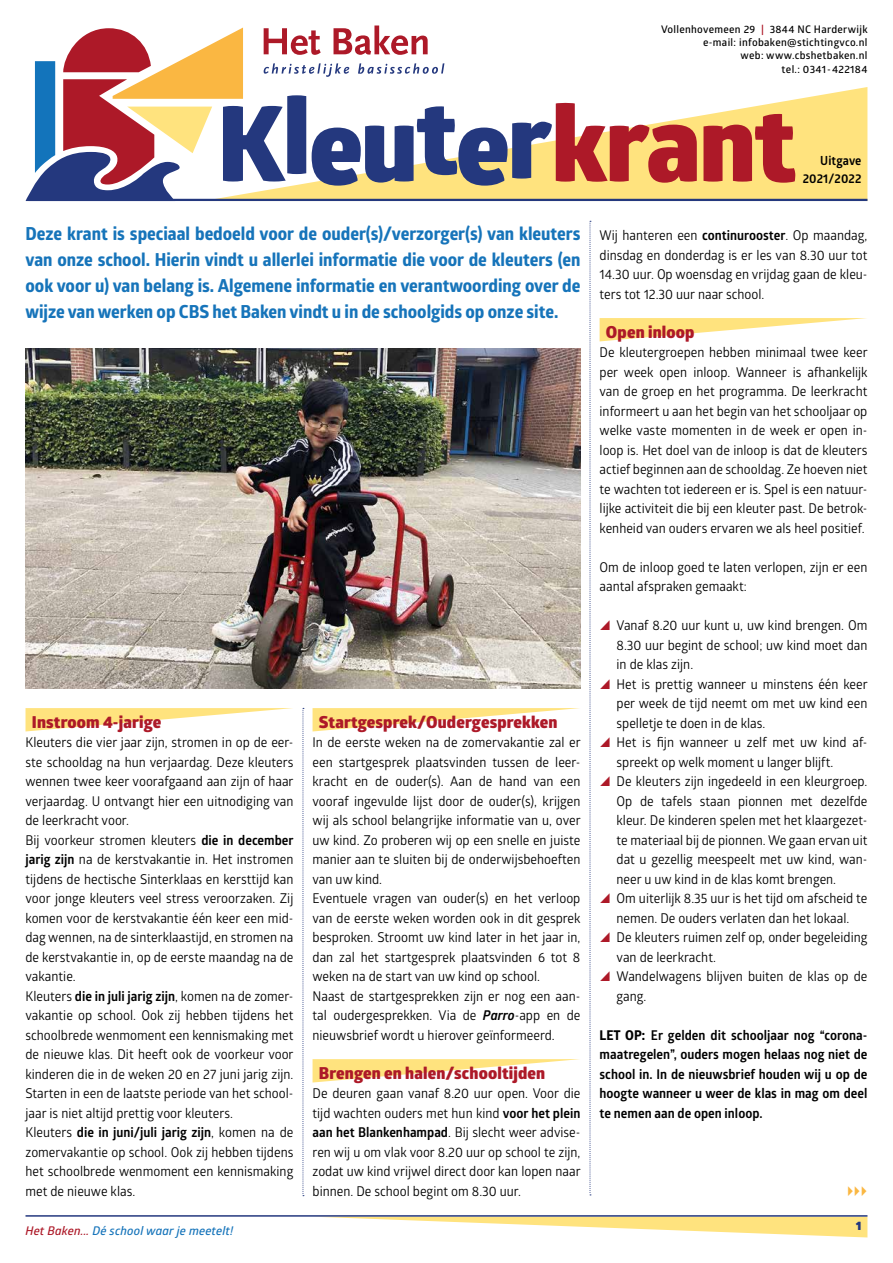
<style>
.page{position:relative;width:893px;height:1263px;background:#fff}
.page>*{position:absolute;margin:0;border:0;box-sizing:border-box;transform-origin:0 0}
.t1{font:800 105px "Glober";letter-spacing:-.02em;color:#24387e}
.t2{font:700 18px/26px "Globerx";color:#1674ba;text-align:justify;scale:.95 1}
.t3{font:800 16.5px "Glober";letter-spacing:.01em;color:#ad1928}
.t4{font:13.5px/19.5px "Glober";color:#000;scale:.95 1}
.t5{font:700 13.5px/19.5px "Glober";color:#000;text-align:justify;scale:.95 1}
.t6{font:700 12.6px/17.7px "Glober";letter-spacing:.01em;color:#000;text-align:right;scale:.95 1}
.t7{font:italic 600 12px "Glober";letter-spacing:.01em;color:#1674ba}
.t8{font:900 12px "Glober";color:#24387e}
.t9{font:600 10.5px/13px "Glober";letter-spacing:.03em;color:#000;text-align:right}
.s1{color:#ad1928}
.s2{font-weight:700}
.s3{font-weight:700;font-style:italic}
.s4{font-family:"Globerx"}
</style>
<div class="page">
<svg style="left:243px;top:87px;width:624px;height:112px;fill:#ffe37e"></svg>
<img style="left:26px;top:349px;width:554px;height:340px">
<hr style="left:28px;top:199px;width:839px;height:2px;background:#24387e">
<svg style="left:26px;top:28px;width:217px;height:173px"></svg>
<svg style="left:264px;top:63px;width:85px;height:14px"></svg>
<svg style="left:358px;top:63px;width:86px;height:11px"></svg>
<svg style="left:264px;top:28px;width:57px;height:27px"></svg>
<svg style="left:333px;top:26px;width:95px;height:29px"></svg>
<svg style="left:323px;top:1217px;width:544px;height:20px"></svg>
<hr style="left:26px;top:1215px;width:841px;height:2px;background:#24387e">
<svg style="left:303px;top:708px;width:1px;height:488px"></svg>
<svg style="left:590px;top:221px;width:1px;height:974px"></svg>
<svg style="left:26px;top:708px;width:267px;height:23px"></svg>
<svg style="left:600px;top:318px;width:267px;height:23px"></svg>
<svg style="left:313px;top:708px;width:267px;height:23px"></svg>
<svg style="left:313px;top:1059px;width:267px;height:23px"></svg>
<p class="t9" style="left:661px;top:23px;width:208px">Vollenhovemeen 29 <span class="s1">|</span> 3844 NC Harderwijk e-mail: infobaken@stichtingvco.nl<br>web: www.cbshetbaken.nl<br>tel.: 0341-422184</p>
<h1 class="t1" style="left:217px;top:65px;width:580px">Kleuter<span class="s1">krant</span></h1>
<p class="t6" style="left:803px;top:152px;width:63px">Uitgave<br>2021/2022</p>
<p class="t2" style="left:26px;top:220px;width:586px">Deze krant is speciaal bedoeld voor de ouder(s)/verzorger(s) van kleuters van onze school. Hierin vindt u allerlei informatie die voor de kleuters (en ook voor u) van belang is. Algemene informatie en verantwoording over de wijze van werken op CBS het Baken vindt u in de schoolgids op onze site.</p>
<p class="t3" style="left:32px;top:709px;width:131px">Instroom 4-jarige</p>
<p class="t4" style="left:26px;top:732px;width:284px">Kleuters die vier jaar zijn, stromen in op de eer&shy;ste schooldag na hun verjaardag. Deze kleuters wennen twee keer voorafgaand aan zijn of haar verjaardag. U ontvangt hier een uitnodiging van de leerkracht voor.<br>Bij voorkeur stromen kleuters <span class="s2">die in december jarig zijn</span> na de kerstvakantie in. Het instromen tijdens de hectische Sinterklaas en kersttijd kan voor jonge kleuters veel stress veroorzaken. Zij komen voor de kerstvakantie één keer een mid&shy;dag wennen, na de sinterklaastijd, en stromen na de kerstvakantie in, op de eerste maandag na de vakantie.<br>Kleuters <span class="s2">die in juli jarig zijn</span>, komen na de zomer&shy;vakantie op school. Ook zij hebben tijdens het schoolbrede wenmoment een kennismaking met de nieuwe klas. Dit heeft ook de voorkeur voor kinderen die in de weken 20 en 27 juni jarig zijn.<br>Starten in een de laatste periode van het school&shy;jaar is niet altijd prettig voor kleuters.<br>Kleuters <span class="s2">die in juni/juli jarig zijn</span>, komen na de zomervakantie op school. Ook zij hebben tijdens het schoolbrede wenmoment een kennismaking met de nieuwe klas.</p>
<p class="t3" style="left:319px;top:709px;width:240px">Startgesprek/Oudergesprekken</p>
<p class="t4" style="left:313px;top:732px;width:284px">In de eerste weken na de zomervakantie zal er een startgesprek plaatsvinden tussen de leer&shy;kracht en de ouder(s). Aan de hand van een vooraf ingevulde lijst door de ouder(s), krijgen wij als school belangrijke informatie van u, over uw kind. Zo proberen wij op een snelle en juiste manier aan te sluiten bij de onderwijsbehoeften van uw kind.<br>Eventuele vragen van ouder(s) en het verloop van de eerste weken worden ook in dit gesprek besproken. Stroomt uw kind later in het jaar in, dan zal het startgesprek plaatsvinden 6 tot 8 weken na de start van uw kind op school.<br>Naast de startgesprekken zijn er nog een aan&shy;tal oudergesprekken. Via de <span class="s3">Parro</span>-app en de nieuwsbrief wordt u hierover geïnformeerd.</p>
<p class="t3" style="left:319px;top:1060px;width:228px">Brengen en halen/schooltijden</p>
<p class="t4" style="left:313px;top:1083px;width:284px;text-align:justify">De deuren gaan vanaf 8.20 uur open. Voor die tijd wachten ouders met hun kind <span class="s2">voor het plein aan het Blankenhampad</span>. Bij slecht weer advise&shy;ren wij u om vlak voor 8.20 uur op school te zijn, zodat uw kind vrijwel direct door kan lopen naar binnen. De school begint om 8.30 uur.</p>
<p class="t4" style="left:600px;top:225px;width:283px;text-align:justify">Wij hanteren een <span class="s2">continurooster</span>. Op maandag, dinsdag en donderdag is er les van 8.30 uur tot 14.30 uur. Op woensdag en vrijdag gaan de kleu&shy;ters tot 12.30 uur naar school.</p>
<p class="t3" style="left:606px;top:319px;width:90px">Open inloop</p>
<p class="t4" style="left:600px;top:342px;width:284px;text-align:justify">De kleutergroepen hebben minimaal twee keer per week open inloop. Wanneer is afhankelijk van de groep en het programma. De leerkracht informeert u aan het begin van het schooljaar op welke vaste momenten in de week er open in&shy;loop is. Het doel van de inloop is dat de kleuters actief beginnen aan de schooldag. Ze hoeven niet te wachten tot iedereen er is. Spel is een natuur&shy;lijke activiteit die bij een kleuter past. De betrok&shy;kenheid van ouders ervaren we als heel positief.</p>
<p class="t4" style="left:600px;top:556px;width:283px">Om de inloop goed te laten verlopen, zijn er een aantal afspraken gemaakt:</p>
<p class="t4" style="left:617px;top:615px;width:266px">Vanaf 8.20 uur kunt u, uw kind brengen. Om 8.30 uur begint de school; uw kind moet dan in de klas zijn.<br>Het is prettig wanneer u minstens één keer per week de tijd neemt om met uw kind een spelletje te doen in de klas.<br>Het is fijn wanneer u zelf met uw kind af&shy;spreekt op welk moment u langer blijft.<br>De kleuters zijn ingedeeld in een kleurgroep.<br>Op de tafels staan pionnen met dezelfde kleur. De kinderen spelen met het klaargezet&shy;te materiaal bij de pionnen. We gaan ervan uit dat u gezellig meespeelt met uw kind, wan&shy;neer u uw kind in de klas komt brengen.<br>Om uiterlijk 8.35 uur is het tijd om afscheid te nemen. De ouders verlaten dan het lokaal.<br>De kleuters ruimen zelf op, onder begeleiding van de leerkracht.<br>Wandelwagens blijven buiten de klas op de gang.</p>
<p class="t5" style="left:600px;top:1025px;width:284px"><span class="s4">LET OP:</span> Er gelden dit schooljaar nog “corona&shy;maatregelen”, ouders mogen helaas nog niet de school in. In de nieuwsbrief houden wij u op de hoogte wanneer u weer de klas in mag om deel te nemen aan de open inloop.</p>
<p class="t7" style="left:26px;top:1222px;width:209px"><span class="s1">Het Baken...</span> Dé school waar je meetelt!</p>
<p class="t8" style="left:856px;top:1216px;width:7px">1</p>
</div>
